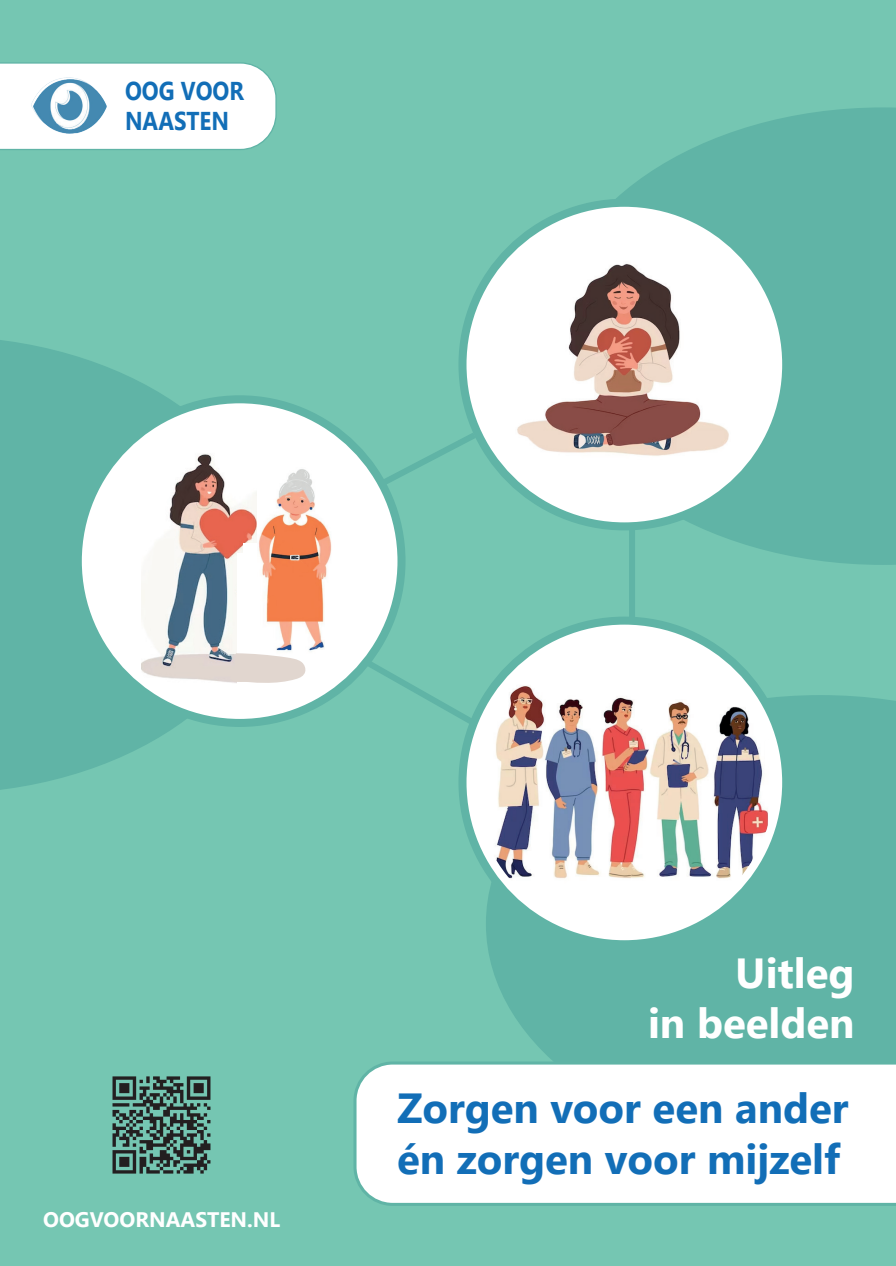
<style>
.page{position:relative;width:896px;height:1266px;background:#fff}
.page>*{position:absolute;margin:0;border:0;box-sizing:border-box;transform-origin:0 0}
.t1{font:700 42px/50.4px "Segoe UI";color:#126eb7}
.t2{font:700 42px/50.4px "Segoe UI";color:#fff;text-align:right}
.t3{font:700 25.8px/30.9px "Segoe UI";color:#126eb7;scale:.87 1}
.t4{font:700 21px "Segoe UI";color:#fff}
</style>
<div class="page">
<div style="left:0;top:0;width:895px;height:1265px;background:#75c6b2"></div>
<svg style="left:373px;top:427px;width:109px;height:64px"></svg>
<div style="left:629px;top:526px;width:6px;height:93px;background:#60b4a6"></div>
<svg style="left:358px;top:654px;width:121px;height:77px"></svg>
<svg style="left:0;top:340px;width:253px;height:450px;fill:#60b4a6"></svg>
<div style="left:78px;top:399px;width:323px;height:324px;background:#fff;border-radius:50%"></div>
<div style="left:74px;top:395px;width:331px;height:332px;border:8px solid #60b4a6;border-radius:50%"></div>
<img style="left:142px;top:454px;width:115px;height:229px">
<div style="left:238px;top:553px;width:51px;height:131px;background:#fff"></div>
<div style="left:243px;top:543px;width:44px;height:112px;background:#fff"></div>
<img style="left:258px;top:469px;width:74px;height:182px">
<svg style="left:548px;top:107px;width:347px;height:458px;fill:#60b4a6"></svg>
<div style="left:462px;top:203px;width:324px;height:323px;background:#fff;border-radius:50%"></div>
<div style="left:458px;top:199px;width:332px;height:331px;border:8px solid #60b4a6;border-radius:50%"></div>
<img style="left:517px;top:263px;width:212px;height:193px">
<div style="left:486px;top:695px;width:409px;height:366px;background:#60b4a6"></div>
<div style="left:353px;top:1061px;width:542px;height:144px;background:#fff"></div>
<svg style="left:462px;top:620px;width:324px;height:324px;background:#ddefec"></svg>
<div style="left:458px;top:616px;width:332px;height:332px;border:8px solid #60b4a6;border-radius:50%"></div>
<img style="left:479px;top:644px;width:289px;height:279px">
<svg style="left:763px;top:738px;width:9px;height:29px"></svg>
<svg style="left:268px;top:595px;width:9px;height:19px"></svg>
<svg style="left:278px;top:541px;width:31px;height:32px"></svg>
<svg style="left:230px;top:653px;width:76px;height:30px"></svg>
<svg style="left:0;top:62px;width:277px;height:88px;background:#f3f9f8"></svg>
<img style="left:29px;top:72px;width:80px;height:66px">
<img style="left:112px;top:1076px;width:99px;height:98px">
<p class="t3" style="left:125px;top:73px;width:138px">OOG VOOR<br>NAASTEN</p>
<p class="t4" style="left:43px;top:1199px;width:239px">OOGVOORNAASTEN.NL</p>
<p class="t2" style="left:648px;top:944px;width:208px">Uitleg<br>in beelden</p>
<p class="t1" style="left:397px;top:1079px;width:453px">Zorgen voor een ander én zorgen voor mijzelf</p>
</div>
